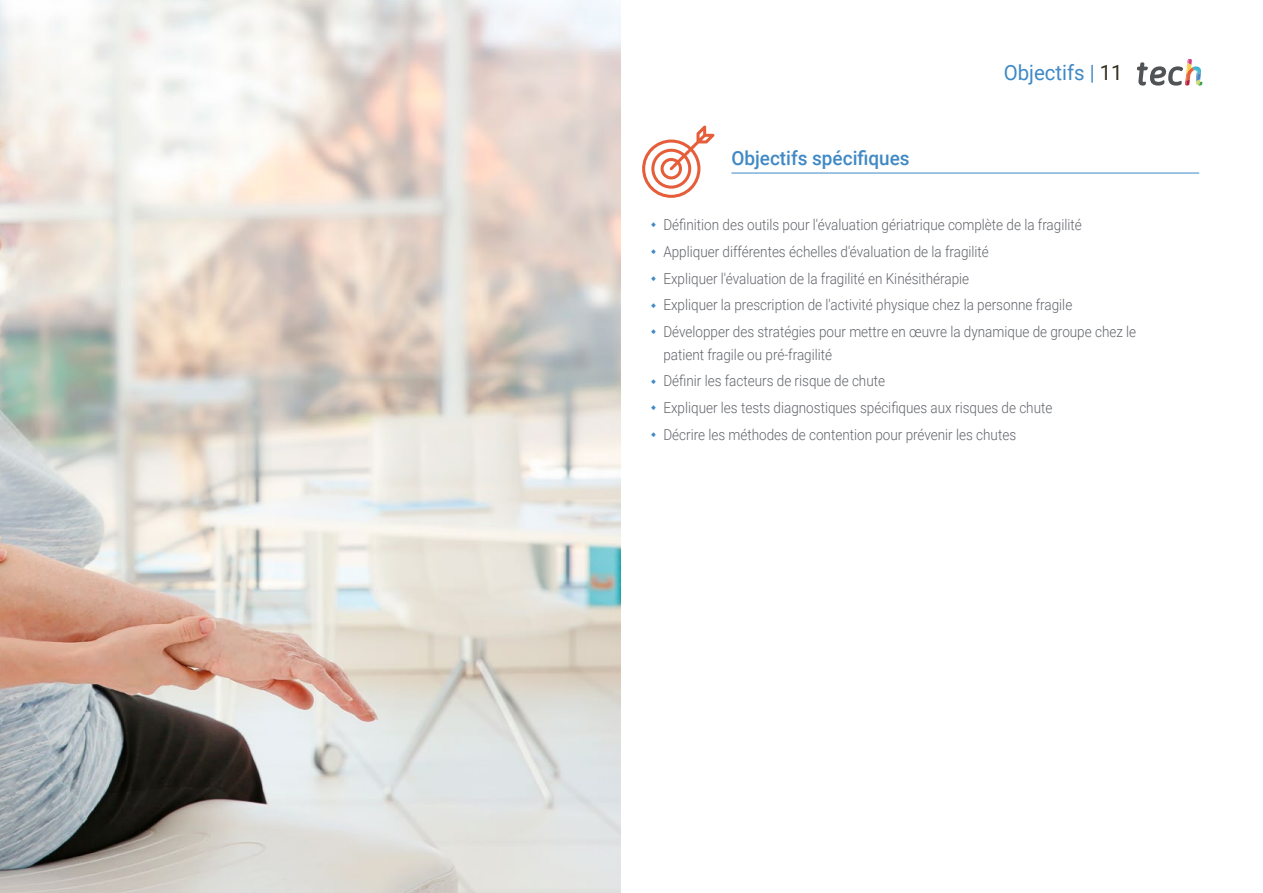
<style>
.page{position:relative;width:1263px;height:893px;background:#fff}
.page>*{position:absolute;margin:0;border:0;box-sizing:border-box;transform-origin:0 0}
.t1{font:21px "Roboto";color:#4089c5}
.t2{font:500 19.5px "Roboto";color:#4089c5}
.t3{font:300 15px/26.7px "Roboto";color:#61646a;scale:.9 1}
.s1{color:#312e20}
</style>
<div class="page">
<img style="left:0;top:0;width:621px;height:893px">
<hr style="left:731px;top:173px;width:468px;height:1px;background:#4089c5">
<svg style="left:642px;top:125px;width:72px;height:73px"></svg>
<svg style="left:1137px;top:59px;width:65px;height:27px"></svg>
<h2 class="t2" style="left:731px;top:144px;width:180px">Objectifs spécifiques</h2>
<h1 class="t1" style="left:1004px;top:57px;width:120px">Objectifs | <span class="s1">11</span></h1>
<p class="t3" style="left:663px;top:211px;width:527px">Définition des outils pour l'évaluation gériatrique complète de la fragilité Appliquer différentes échelles d'évaluation de la fragilité<br>Expliquer l'évaluation de la fragilité en Kinésithérapie<br>Expliquer la prescription de l'activité physique chez la personne fragile Développer des stratégies pour mettre en œuvre la dynamique de groupe chez le</p>
<p class="t3" style="left:663px;top:340px;width:434px">patient fragile ou pré-fragilité<br>Définir les facteurs de risque de chute<br>Expliquer les tests diagnostiques spécifiques aux risques de chute Décrire les méthodes de contention pour prévenir les chutes</p>
</div>
